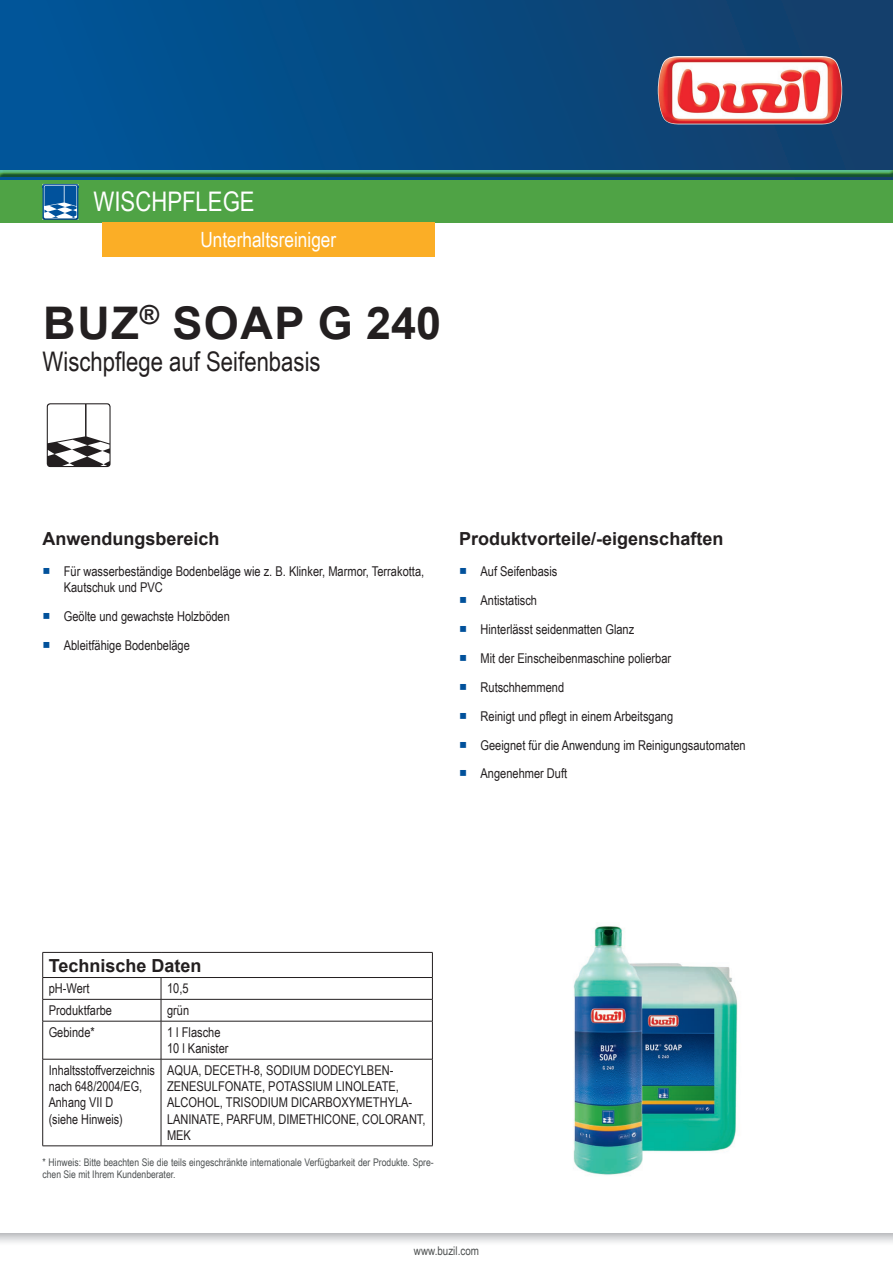
<style>
.page{position:relative;width:893px;height:1263px;background:#fff}
.page>*{position:absolute;margin:0;border:0;box-sizing:border-box;transform-origin:0 0}
.t1{font:700 45px "Arial";letter-spacing:.035em;color:#231f20}
.t2{font:27px "Arial Narrow";color:#231f20}
.t3{font:27px "Arial Narrow";color:#fff}
.t4{font:21px "Arial Narrow";color:#fff}
.t5{font:700 18px "Arial";color:#231f20}
.t6{font:13.5px/16.2px "Arial Narrow";color:#231f20}
.t7{font:12px "Arial Narrow";color:#4e5151}
.t8{font:10.5px/11.7px "Arial Narrow";color:#4d5152}
.s1{font-family:"Arial Unicode MS";color:#01519b}
</style>
<div class="page">
<svg style="left:0;top:1233px;width:893px;height:10px"></svg>
<hr style="left:43px;top:952px;width:118px;height:1px;background:#231f20">
<hr style="left:161px;top:952px;width:272px;height:1px;background:#231f20">
<hr style="left:43px;top:977px;width:118px;height:1px;background:#231f20">
<hr style="left:161px;top:977px;width:272px;height:1px;background:#231f20">
<hr style="left:43px;top:999px;width:118px;height:1px;background:#231f20">
<svg style="left:42px;top:952px;width:1px;height:69px"></svg>
<hr style="left:161px;top:999px;width:272px;height:1px;background:#231f20">
<svg style="left:161px;top:978px;width:1px;height:43px"></svg>
<svg style="left:432px;top:952px;width:1px;height:69px"></svg>
<hr style="left:43px;top:1021px;width:118px;height:1px;background:#231f20">
<hr style="left:42px;top:1021px;width:1px;height:38px;background:#231f20">
<hr style="left:161px;top:1021px;width:272px;height:1px;background:#231f20">
<hr style="left:161px;top:1021px;width:1px;height:38px;background:#231f20">
<hr style="left:432px;top:1021px;width:1px;height:38px;background:#231f20">
<hr style="left:43px;top:1059px;width:118px;height:1px;background:#231f20">
<hr style="left:42px;top:1059px;width:1px;height:87px;background:#231f20">
<hr style="left:161px;top:1059px;width:272px;height:1px;background:#231f20">
<hr style="left:161px;top:1059px;width:1px;height:87px;background:#231f20">
<hr style="left:432px;top:1059px;width:1px;height:87px;background:#231f20">
<hr style="left:43px;top:1145px;width:118px;height:1px;background:#231f20">
<hr style="left:161px;top:1145px;width:272px;height:1px;background:#231f20">
<img style="left:573px;top:925px;width:165px;height:250px">
<svg style="left:47px;top:403px;width:64px;height:64px"></svg>
<div style="left:0;top:0;width:893px;height:180px;background:linear-gradient(to right,#00569a,#143e69)"></div>
<img style="left:658px;top:56px;width:184px;height:68px">
<div style="left:0;top:169px;width:893px;height:8px;background:#015599;opacity:.75"></div>
<div style="left:0;top:180px;width:893px;height:43px;background:#4fa345"></div>
<img style="left:43px;top:184px;width:35px;height:36px">
<svg style="left:44px;top:185px;width:35px;height:33px"></svg>
<div style="left:102px;top:223px;width:333px;height:34px;background:#fbae26"></div>
<h2 class="t3" style="left:94px;top:182px;width:163px">WISCHPFLEGE</h2>
<h3 class="t4" style="left:200px;top:225px;width:137px">Unterhaltsreiniger</h3>
<h1 class="t1" style="left:43px;top:291px;width:399px">BUZ<sup>®</sup> SOAP G 240</h1>
<h2 class="t2" style="left:43px;top:342px;width:280px">Wischpflege auf Seifenbasis</h2>
<h3 class="t5" style="left:43px;top:526px;width:179px">Anwendungsbereich</h3>
<p class="t6" style="left:64px;top:562px;width:362px;text-indent:-21px"><span class="s1">■</span> Für wasserbeständige Bodenbeläge wie z. B. Klinker, Marmor, Terrakotta,<br>Kautschuk und PVC</p>
<p class="t6" style="left:43px;top:607px;width:189px"><span class="s1">■</span> Geölte und gewachste Holzböden</p>
<p class="t6" style="left:43px;top:636px;width:149px"><span class="s1">■</span> Ableitfähige Bodenbeläge</p>
<h3 class="t5" style="left:459px;top:526px;width:266px">Produktvorteile/-eigenschaften</h3>
<p class="t6" style="left:459px;top:562px;width:100px"><span class="s1">■</span> Auf Seifenbasis</p>
<p class="t6" style="left:459px;top:591px;width:79px"><span class="s1">■</span> Antistatisch</p>
<p class="t6" style="left:459px;top:620px;width:177px"><span class="s1">■</span> Hinterlässt seidenmatten Glanz</p>
<p class="t6" style="left:459px;top:649px;width:213px"><span class="s1">■</span> Mit der Einscheibenmaschine polierbar</p>
<p class="t6" style="left:459px;top:678px;width:106px"><span class="s1">■</span> Rutschhemmend</p>
<p class="t6" style="left:459px;top:707px;width:215px"><span class="s1">■</span> Reinigt und pflegt in einem Arbeitsgang</p>
<p class="t6" style="left:459px;top:736px;width:288px"><span class="s1">■</span> Geeignet für die Anwendung im Reinigungsautomaten</p>
<p class="t6" style="left:459px;top:765px;width:110px"><span class="s1">■</span> Angenehmer Duft</p>
<h3 class="t5" style="left:49px;top:952px;width:154px">Technische Daten</h3>
<p class="t6" style="left:49px;top:980px;width:43px">pH-Wert</p>
<p class="t6" style="left:167px;top:980px;width:23px">10,5</p>
<p class="t6" style="left:49px;top:1002px;width:65px">Produktfarbe</p>
<p class="t6" style="left:167px;top:1002px;width:24px">grün</p>
<p class="t6" style="left:49px;top:1024px;width:48px">Gebinde*</p>
<p class="t6" style="left:167px;top:1024px;width:63px">1 l Flasche<br>10 l Kanister</p>
<p class="t6" style="left:49px;top:1062px;width:108px">Inhaltsstoffverzeichnis nach 648/2004/EG,<br>Anhang VII D<br>(siehe Hinweis)</p>
<p class="t6" style="left:167px;top:1062px;width:260px">AQUA, DECETH-8, SODIUM DODECYLBEN-<br>ZENESULFONATE, POTASSIUM LINOLEATE,<br>ALCOHOL, TRISODIUM DICARBOXYMETHYLA-<br>LANINATE, PARFUM, DIMETHICONE, COLORANT,<br>MEK</p>
<p class="t8" style="left:43px;top:1156px;width:393px">* Hinweis: Bitte beachten Sie die teils eingeschränkte internationale Verfügbarkeit der Produkte. Spre&shy;chen Sie mit Ihrem Kundenberater.</p>
<p class="t7" style="left:414px;top:1242px;width:67px">www.buzil.com</p>
</div>
